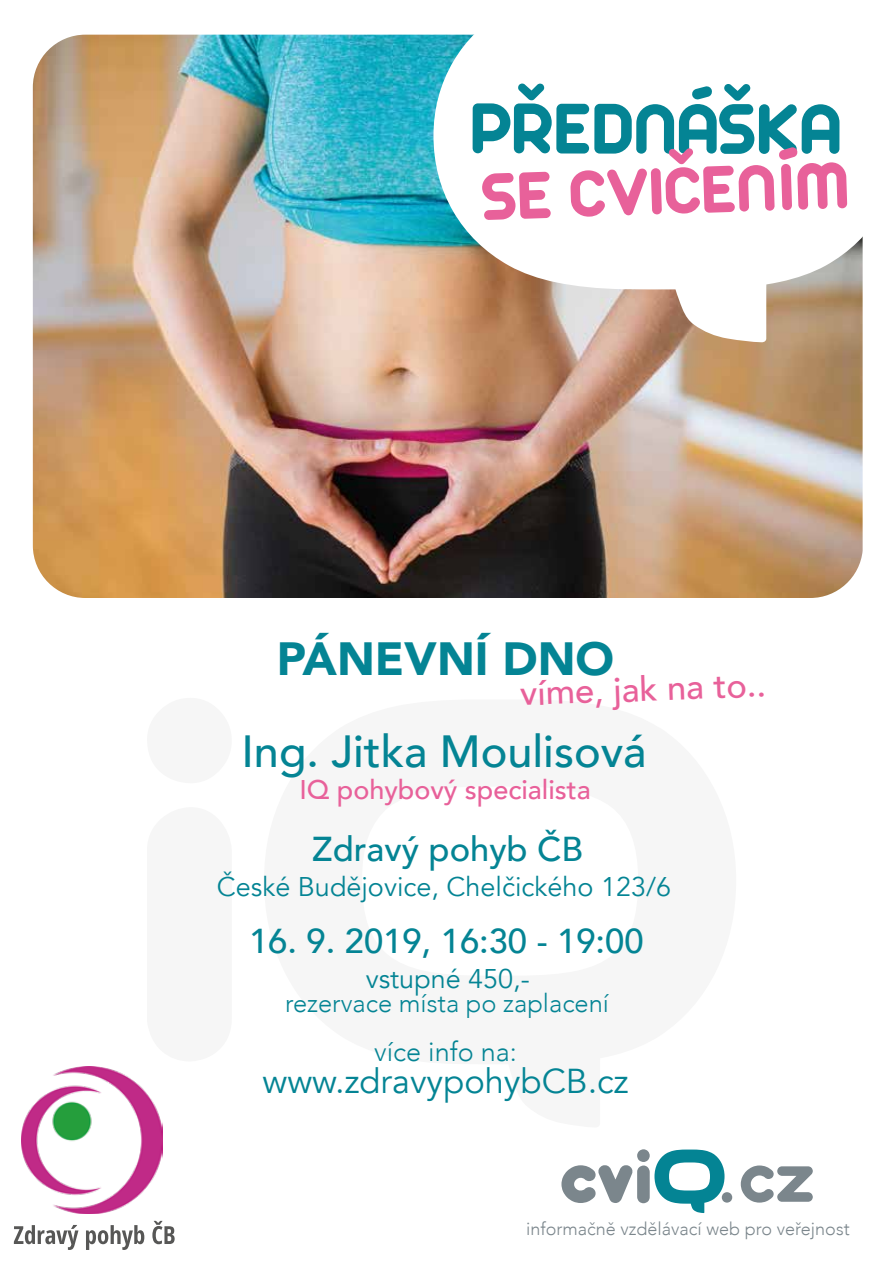
<style>
.page{position:relative;width:893px;height:1263px;background:#fff}
.page>*{position:absolute;margin:0;border:0;box-sizing:border-box;transform-origin:0 0}
.t1{font:77.85px "Arista 2.0 CZ";letter-spacing:-.005em;color:#048494}
.t2{font:72.45px "Arista 2.0 CZ";color:#e8619a}
.t3{font:900 46.5px "Avenir";color:#048494}
.t4{font:500 45px "Avenir";color:#048494}
.t5{font:500 34.5px "Avenir";color:#048494}
.t6{font:34.5px "Avenir";color:#048494}
.t7{font:500 34.5px "Avenir";color:#e8619a}
.t8{font:27px "Avenir";color:#048494}
.t9{font:500 27px "Avenir";color:#e8619a}
.t10{font:300 27px "Avenir";color:#048494}
.t11{font:300 25.5px "Avenir";color:#048494}
.t12{font:300 18px "Avenir";color:#7b868c}
</style>
<div class="page">
<img style="left:33px;top:35px;width:830px;height:563px">
<svg style="left:561px;top:1149px;width:171px;height:64px"></svg>
<svg style="left:741px;top:1165px;width:72px;height:37px"></svg>
<svg style="left:433px;top:34px;width:430px;height:308px"></svg>
<img style="left:22px;top:1066px;width:140px;height:147px">
<svg style="left:14px;top:1225px;width:64px;height:25px"></svg>
<svg style="left:86px;top:1225px;width:58px;height:25px"></svg>
<svg style="left:152px;top:1221px;width:23px;height:23px"></svg>
<h1 class="t1" style="left:470px;top:79px;width:374px">PŘEDNÁŠKA</h1>
<h2 class="t2" style="left:479px;top:151px;width:370px;rotate:-2deg">SE CVIČENÍM</h2>
<h3 class="t3" style="left:277px;top:619px;width:339px">PÁNEVNÍ DNO</h3>
<p class="t7" style="left:519px;top:663px;width:248px;rotate:-2deg">víme, jak na to..</p>
<h3 class="t4" style="left:241px;top:713px;width:407px">Ing. Jitka Moulisová</h3>
<p class="t9" style="left:299px;top:766px;width:293px">IQ pohybový specialista</p>
<p class="t5" style="left:312px;top:819px;width:272px">Zdravý pohyb ČB</p>
<p class="t8" style="left:217px;top:871px;width:456px">České Budějovice, Chelčického 123/6</p>
<p class="t5" style="left:249px;top:911px;width:396px">16. 9. 2019, 16:30 - 19:00</p>
<p class="t8" style="left:366px;top:962px;width:166px">vstupné 450,-</p>
<p class="t11" style="left:285px;top:988px;width:326px">rezervace místa po zaplacení</p>
<p class="t10" style="left:374px;top:1035px;width:144px">více info na:</p>
<p class="t6" style="left:262px;top:1061px;width:368px">www.zdravypohybCB.cz</p>
<p class="t12" style="left:526px;top:1218px;width:325px">informačně vzdělávací web pro veřejnost</p>
</div>
